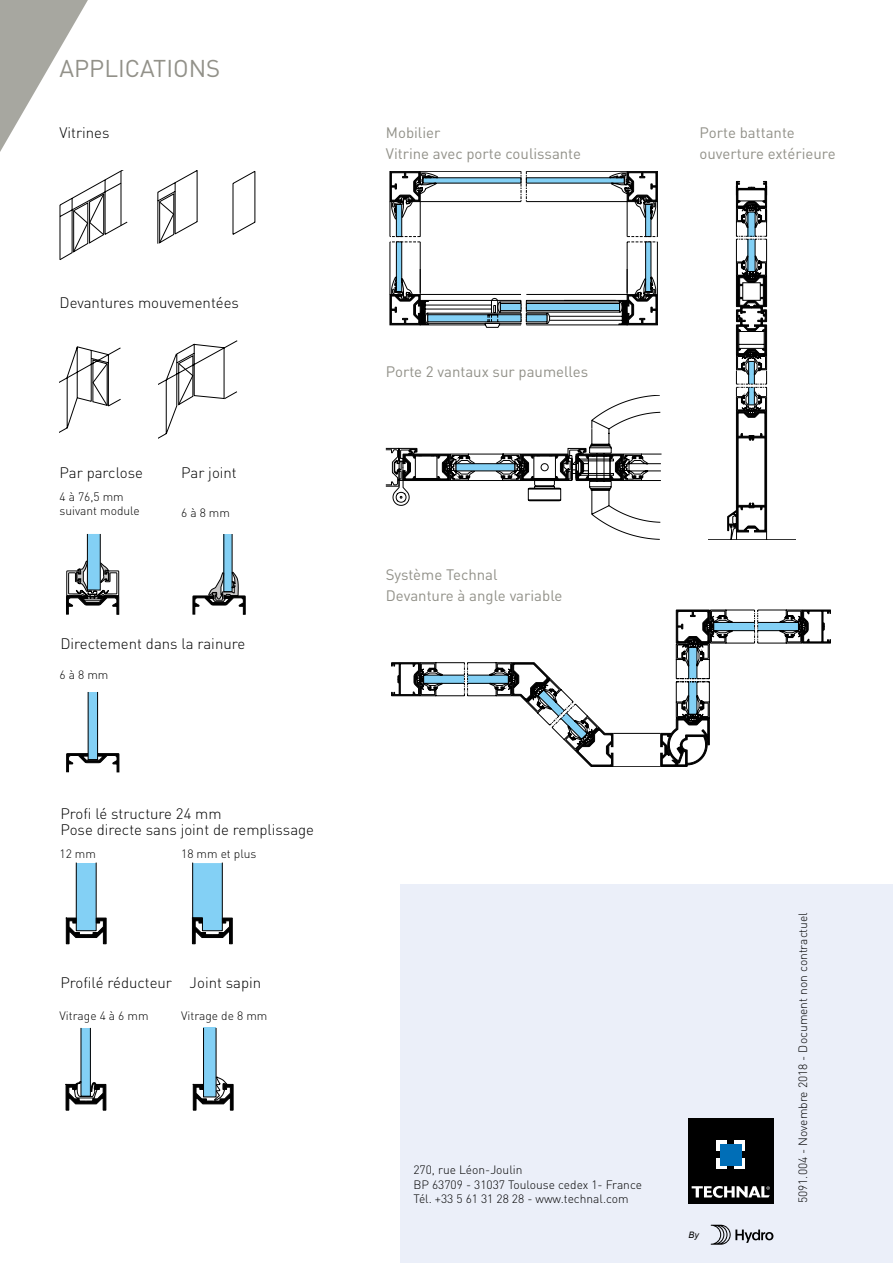
<style>
.page{position:relative;width:893px;height:1263px;background:#fff}
.page>*{position:absolute;margin:0;border:0;box-sizing:border-box;transform-origin:0 0}
.t1{font:24px "DIN Pro";color:#929189}
.t2{font:300 15px/16.5px "DIN Pro";color:#000}
.t3{font:15px/21px "DIN Pro";color:#929189}
.t4{font:300 12px/14.4px "DIN Pro";color:#000}
.t5{font:italic 8.85px "Arial";color:#000}
</style>
<div class="page">
<svg style="left:0;top:0;width:88px;height:152px"></svg>
<svg style="left:232px;top:171px;width:23px;height:64px"></svg>
<svg style="left:158px;top:170px;width:39px;height:74px"></svg>
<svg style="left:59px;top:170px;width:69px;height:90px"></svg>
<svg style="left:60px;top:346px;width:61px;height:87px"></svg>
<svg style="left:158px;top:340px;width:79px;height:99px"></svg>
<div style="left:224px;top:534px;width:8px;height:58px;background:#83d0f5"></div>
<div style="left:87px;top:534px;width:14px;height:56px;background:#83d0f5;border:1px solid #000"></div>
<svg style="left:66px;top:560px;width:53px;height:54px"></svg>
<svg style="left:193px;top:572px;width:52px;height:43px"></svg>
<div style="left:88px;top:692px;width:10px;height:67px;background:#83d0f5"></div>
<div style="left:88px;top:692px;width:10px;height:68px;border:1px solid #000"></div>
<svg style="left:66px;top:753px;width:53px;height:19px"></svg>
<div style="left:81px;top:1028px;width:9px;height:68px;background:#83d0f5"></div>
<div style="left:81px;top:1027px;width:10px;height:69px;border:1px solid #000"></div>
<svg style="left:65px;top:1081px;width:41px;height:30px"></svg>
<div style="left:204px;top:1028px;width:12px;height:69px;background:#83d0f5"></div>
<div style="left:203px;top:1027px;width:13px;height:70px;border:1px solid #000"></div>
<svg style="left:193px;top:1076px;width:41px;height:35px"></svg>
<div style="left:76px;top:863px;width:20px;height:68px;background:#83d0f5"></div>
<div style="left:76px;top:863px;width:20px;height:68px;border:1px solid #000"></div>
<svg style="left:66px;top:917px;width:41px;height:27px"></svg>
<svg style="left:192px;top:862px;width:41px;height:82px"></svg>
<svg style="left:389px;top:171px;width:268px;height:156px"></svg>
<svg style="left:386px;top:395px;width:275px;height:144px"></svg>
<svg style="left:709px;top:181px;width:86px;height:359px"></svg>
<svg style="left:391px;top:610px;width:439px;height:157px"></svg>
<div style="left:401px;top:884px;width:492px;height:379px;background:#ebeff9"></div>
<div style="left:689px;top:1119px;width:85px;height:85px;background:#000"></div>
<div style="left:717px;top:1140px;width:10px;height:11px;background:#fff"></div>
<div style="left:735px;top:1140px;width:10px;height:11px;background:#fff"></div>
<svg style="left:717px;top:1158px;width:10px;height:11px"></svg>
<svg style="left:735px;top:1158px;width:10px;height:11px"></svg>
<div style="left:720px;top:1144px;width:22px;height:21px;background:#006eb7"></div>
<svg style="left:692px;top:1186px;width:78px;height:12px"></svg>
<svg style="left:711px;top:1225px;width:62px;height:20px"></svg>
<h1 class="t1" style="left:60px;top:49px;width:162px">APPLICATIONS</h1>
<p class="t2" style="left:60px;top:123px;width:52px">Vitrines</p>
<p class="t2" style="left:60px;top:293px;width:181px">Devantures mouvementées</p>
<p class="t2" style="left:60px;top:463px;width:85px">Par parclose</p>
<p class="t2" style="left:181px;top:463px;width:57px">Par joint</p>
<p class="t4" style="left:60px;top:488px;width:82px">4 à 76,5 mm suivant module</p>
<p class="t4" style="left:181px;top:504px;width:50px">6 à 8 mm</p>
<p class="t2" style="left:60px;top:634px;width:186px">Directement dans la rainure</p>
<p class="t4" style="left:60px;top:667px;width:50px">6 à 8 mm</p>
<p class="t2" style="left:60px;top:803px;width:255px">Profi lé structure 24 mm<br>Pose directe sans joint de remplissage</p>
<p class="t4" style="left:60px;top:845px;width:38px">12 mm</p>
<p class="t4" style="left:181px;top:845px;width:77px">18 mm et plus</p>
<p class="t2" style="left:60px;top:973px;width:202px">Profilé réducteur Joint sapin</p>
<p class="t4" style="left:60px;top:1007px;width:91px">Vitrage 4 à 6 mm</p>
<p class="t4" style="left:181px;top:1007px;width:88px">Vitrage de 8 mm</p>
<p class="t3" style="left:386px;top:121px;width:197px">Mobilier<br>Vitrine avec porte coulissante</p>
<p class="t3" style="left:386px;top:360px;width:204px">Porte 2 vantaux sur paumelles</p>
<p class="t3" style="left:386px;top:562px;width:178px">Système Technal<br>Devanture à angle variable</p>
<p class="t3" style="left:700px;top:121px;width:138px">Porte battante ouverture extérieure</p>
<p class="t4" style="left:413px;top:1162px;width:230px">270, rue Léon-Joulin<br>BP 63709 - 31037 Toulouse cedex 1- France<br>Tél. +33 5 61 31 28 28 - www.technal.com</p>
<p class="t5" style="left:688px;top:1229px;width:12px">By</p>
<p class="t4" style="left:794px;top:1203px;width:293px;rotate:-90deg">5091.004 - Novembre 2018 - Document non contractuel</p>
</div>
